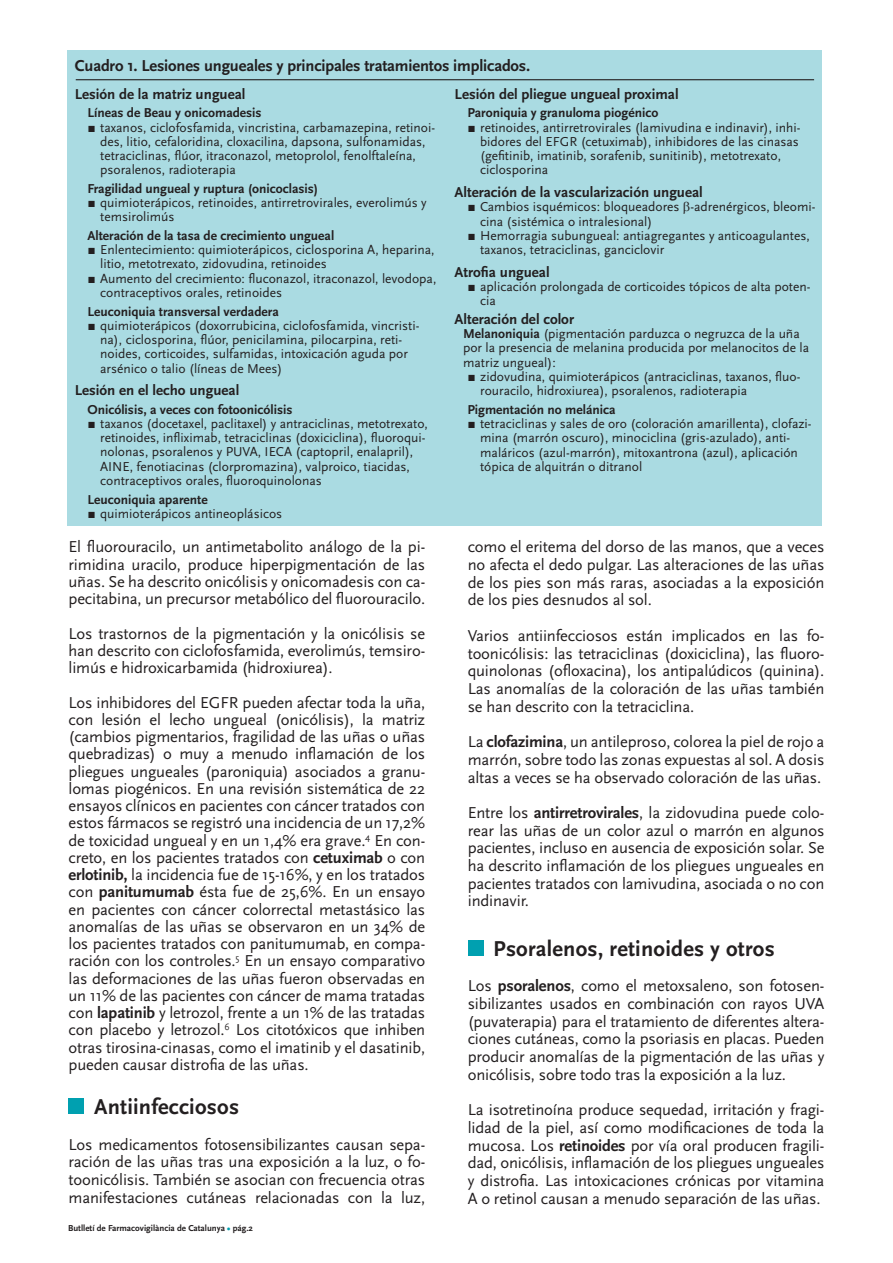
<style>
.page{position:relative;width:893px;height:1263px;background:#fff}
.page>*{position:absolute;margin:0;border:0;box-sizing:border-box;transform-origin:0 0}
.t1{font:700 22.5px "Scala Sans";letter-spacing:.01em;color:#231f20}
.t2{font:16.5px/17.7px "Scala Sans";letter-spacing:-.01em;color:#231f20;text-align:justify}
.t3{font:700 16.5px "Scala Sans";letter-spacing:-.01em;color:#231f20}
.t4{font:700 15px "Scala Sans";color:#231f20}
.t5{font:13.5px/14.2px "Scala Sans";color:#231f20}
.t6{font:700 13.5px "Scala Sans";color:#231f20}
.t7{font:700 9px "Scala Sans";color:#231f20}
.s1{font-weight:700}
.s2{color:#00a0b0}
</style>
<div class="page">
<div style="left:69px;top:1098px;width:15px;height:16px;background:#00a0b0"></div>
<div style="left:468px;top:940px;width:15px;height:16px;background:#00a0b0"></div>
<div style="left:67px;top:50px;width:755px;height:476px;background:#aadbe2"></div>
<hr style="left:76px;top:79px;width:738px;height:1px;background:#231f20">
<p class="t3" style="left:75px;top:57px;width:457px">Cuadro 1. Lesiones ungueales y principales tratamientos implicados.</p>
<p class="t4" style="left:75px;top:86px;width:172px">Lesión de la matriz ungueal</p>
<p class="t6" style="left:87px;top:106px;width:176px">Líneas de Beau y onicomadesis</p>
<p class="t5" style="left:100px;top:120px;width:336px;text-indent:-13px">π taxanos, ciclofosfamida, vincristina, carbamazepina, retinoi&shy;des, litio, cefaloridina, cloxacilina, dapsona, sulfonamidas, tetraciclinas, flúor, itraconazol, metoprolol, fenolftaleína, psoralenos, radioterapia</p>
<p class="t6" style="left:87px;top:181px;width:232px">Fragilidad ungueal y ruptura (onicoclasis)</p>
<p class="t5" style="left:100px;top:196px;width:328px;text-indent:-13px">π quimioterápicos, retinoides, antirretrovirales, everolimús y temsirolimús</p>
<p class="t6" style="left:87px;top:228px;width:248px">Alteración de la tasa de crecimiento ungueal</p>
<p class="t5" style="left:87px;top:243px;width:349px">π Enlentecimiento: quimioterápicos, ciclosporina A, heparina,</p>
<p class="t5" style="left:100px;top:257px;width:228px">litio, metotrexato, zidovudina, retinoides</p>
<p class="t5" style="left:87px;top:271px;width:350px">π Aumento del crecimiento: fluconazol, itraconazol, levodopa,</p>
<p class="t5" style="left:100px;top:286px;width:183px">contraceptivos orales, retinoides</p>
<p class="t6" style="left:87px;top:304px;width:193px">Leuconiquia transversal verdadera</p>
<p class="t5" style="left:100px;top:318px;width:321px;text-indent:-13px">π quimioterápicos (doxorrubicina, ciclofosfamida, vincristi&shy;na), ciclosporina, flúor, penicilamina, pilocarpina, reti&shy;noides, corticoides, sulfamidas, intoxicación aguda por arsénico o talio (líneas de Mees)</p>
<p class="t4" style="left:75px;top:382px;width:166px">Lesión en el lecho ungueal</p>
<p class="t6" style="left:87px;top:402px;width:207px">Onicólisis, a veces con fotoonicólisis</p>
<p class="t5" style="left:100px;top:417px;width:329px;text-indent:-13px">π taxanos (docetaxel, paclitaxel) y antraciclinas, metotrexato, retinoides, infliximab, tetraciclinas (doxiciclina), fluoroqui&shy;nolonas, psoralenos y PUVA, IECA (captopril, enalapril), AINE, fenotiacinas (clorpromazina), valproico, tiacidas, contraceptivos orales, fluoroquinolonas</p>
<p class="t6" style="left:87px;top:492px;width:122px">Leuconiquia aparente</p>
<p class="t5" style="left:87px;top:506px;width:196px">π quimioterápicos antineoplásicos</p>
<p class="t4" style="left:455px;top:86px;width:226px">Lesión del pliegue ungueal proximal</p>
<p class="t6" style="left:467px;top:106px;width:192px">Paroniquia y granuloma piogénico</p>
<p class="t5" style="left:480px;top:120px;width:322px;text-indent:-13px">π retinoides, antirretrovirales (lamivudina e indinavir), inhi&shy;bidores del EFGR (cetuximab), inhibidores de las cinasas (gefitinib, imatinib, sorafenib, sunitinib), metotrexato, ciclosporina</p>
<p class="t4" style="left:455px;top:184px;width:250px">Alteración de la vascularización ungueal</p>
<p class="t5" style="left:467px;top:200px;width:350px">π Cambios isquémicos: bloqueadores -adrenérgicos, bleomi-</p>
<p class="t5" style="left:480px;top:214px;width:174px">cina (sistémica o intralesional)</p>
<p class="t5" style="left:467px;top:229px;width:344px">π Hemorragia subungueal: antiagregantes y anticoagulantes,</p>
<p class="t5" style="left:480px;top:243px;width:186px">taxanos, tetraciclinas, ganciclovir</p>
<p class="t4" style="left:455px;top:264px;width:97px">Atrofia ungueal</p>
<p class="t5" style="left:480px;top:280px;width:332px;text-indent:-13px">π aplicación prolongada de corticoides tópicos de alta poten&shy;cia</p>
<p class="t4" style="left:455px;top:311px;width:121px">Alteración del color</p>
<p class="t5" style="left:463px;top:327px;width:338px"><span class="s1">Melanoniquia</span> (pigmentación parduzca o negruzca de la uña</p>
<p class="t5" style="left:463px;top:341px;width:348px">por la presencia de melanina producida por melanocitos de la</p>
<p class="t5" style="left:463px;top:355px;width:94px">matriz ungueal):</p>
<p class="t5" style="left:467px;top:370px;width:335px">π zidovudina, quimioterápicos (antraciclinas, taxanos, fluo-</p>
<p class="t5" style="left:480px;top:384px;width:269px">rouracilo, hidroxiurea), psoralenos, radioterapia</p>
<p class="t6" style="left:467px;top:402px;width:150px">Pigmentación no melánica</p>
<p class="t5" style="left:480px;top:417px;width:333px;text-indent:-13px">π tetraciclinas y sales de oro (coloración amarillenta), clofazi&shy;mina (marrón oscuro), minociclina (gris-azulado), anti&shy;maláricos (azul-marrón), mitoxantrona (azul), aplicación tópica de alquitrán o ditranol</p>
<p class="t2" style="left:69px;top:539px;width:358px;line-height:17.2px">El fluorouracilo, un antimetabolito análogo de la pi&shy;rimidina uracilo, produce hiperpigmentación de las uñas. Se ha descrito onicólisis y onicomadesis con ca&shy;pecitabina, un precursor metabólico del fluorouracilo.</p>
<p class="t2" style="left:69px;top:625px;width:358px;line-height:17.2px">Los trastornos de la pigmentación y la onicólisis se han descrito con ciclofosfamida, everolimús, temsiro&shy;limús e hidroxicarbamida (hidroxiurea).</p>
<p class="t2" style="left:69px;top:694px;width:358px;line-height:17.2px">Los inhibidores del EGFR pueden afectar toda la uña, con lesión el lecho ungueal (onicólisis), la matriz (cambios pigmentarios, fragilidad de las uñas o uñas quebradizas) o muy a menudo inflamación de los pliegues ungueales (paroniquia) asociados a granu&shy;lomas piogénicos. En una revisión sistemática de 22 ensayos clínicos en pacientes con cáncer tratados con estos fármacos se registró una incidencia de un 17,2% de toxicidad ungueal y en un 1,4% era grave.<sup>4</sup> En con&shy;creto, en los pacientes tratados con <span class="s1">cetuximab</span> o con <span class="s1">erlotinib,</span> la incidencia fue de 15-16%, y en los tratados con <span class="s1">panitumumab</span> ésta fue de 25,6%. En un ensayo en pacientes con cáncer colorrectal metastásico las anomalías de las uñas se observaron en un 34% de los pacientes tratados con panitumumab, en compa&shy;ración con los controles.<sup>5</sup> En un ensayo comparativo las deformaciones de las uñas fueron observadas en un 11% de las pacientes con cáncer de mama tratadas con <span class="s1">lapatinib</span> y letrozol, frente a un 1% de las tratadas con placebo y letrozol.<sup>6</sup> Los citotóxicos que inhiben otras tirosina-cinasas, como el imatinib y el dasatinib, pueden causar distrofia de las uñas.</p>
<h1 class="t1" style="left:94px;top:1095px;width:147px">Antiinfecciosos</h1>
<p class="t2" style="left:69px;top:1136px;width:358px">Los medicamentos fotosensibilizantes causan sepa&shy;ración de las uñas tras una exposición a la luz, o fo&shy;toonicólisis. También se asocian con frecuencia otras manifestaciones cutáneas relacionadas con la luz,</p>
<p class="t7" style="left:68px;top:1223px;width:187px">Butlletí de Farmacovigilància de Catalunya <span class="s2">•</span> pág.2</p>
<p class="t2" style="left:468px;top:538px;width:358px">como el eritema del dorso de las manos, que a veces no afecta el dedo pulgar. Las alteraciones de las uñas de los pies son más raras, asociadas a la exposición de los pies desnudos al sol.</p>
<p class="t2" style="left:468px;top:627px;width:358px">Varios antiinfecciosos están implicados en las fo&shy;toonicólisis: las tetraciclinas (doxiciclina), las fluoro&shy;quinolonas (ofloxacina), los antipalúdicos (quinina).<br>Las anomalías de la coloración de las uñas también se han descrito con la tetraciclina.</p>
<p class="t2" style="left:468px;top:733px;width:358px">La <span class="s1">clofazimina</span>, un antileproso, colorea la piel de rojo a marrón, sobre todo las zonas expuestas al sol. A dosis altas a veces se ha observado coloración de las uñas.</p>
<p class="t2" style="left:468px;top:804px;width:358px">Entre los <span class="s1">antirretrovirales</span>, la zidovudina puede colo&shy;rear las uñas de un color azul o marrón en algunos pacientes, incluso en ausencia de exposición solar. Se ha descrito inflamación de los pliegues ungueales en pacientes tratados con lamivudina, asociada o no con indinavir.</p>
<h1 class="t1" style="left:493px;top:936px;width:283px">Psoralenos, retinoides y otros</h1>
<p class="t2" style="left:468px;top:977px;width:358px">Los <span class="s1">psoralenos</span>, como el metoxsaleno, son fotosen&shy;sibilizantes usados en combinación con rayos UVA (puvaterapia) para el tratamiento de diferentes altera&shy;ciones cutáneas, como la psoriasis en placas. Pueden producir anomalías de la pigmentación de las uñas y onicólisis, sobre todo tras la exposición a la luz.</p>
<p class="t2" style="left:468px;top:1101px;width:358px">La isotretinoína produce sequedad, irritación y fragi&shy;lidad de la piel, así como modificaciones de toda la mucosa. Los <span class="s1">retinoides</span> por vía oral producen fragili&shy;dad, onicólisis, inflamación de los pliegues ungueales y distrofia. Las intoxicaciones crónicas por vitamina A o retinol causan a menudo separación de las uñas.</p>
</div>
